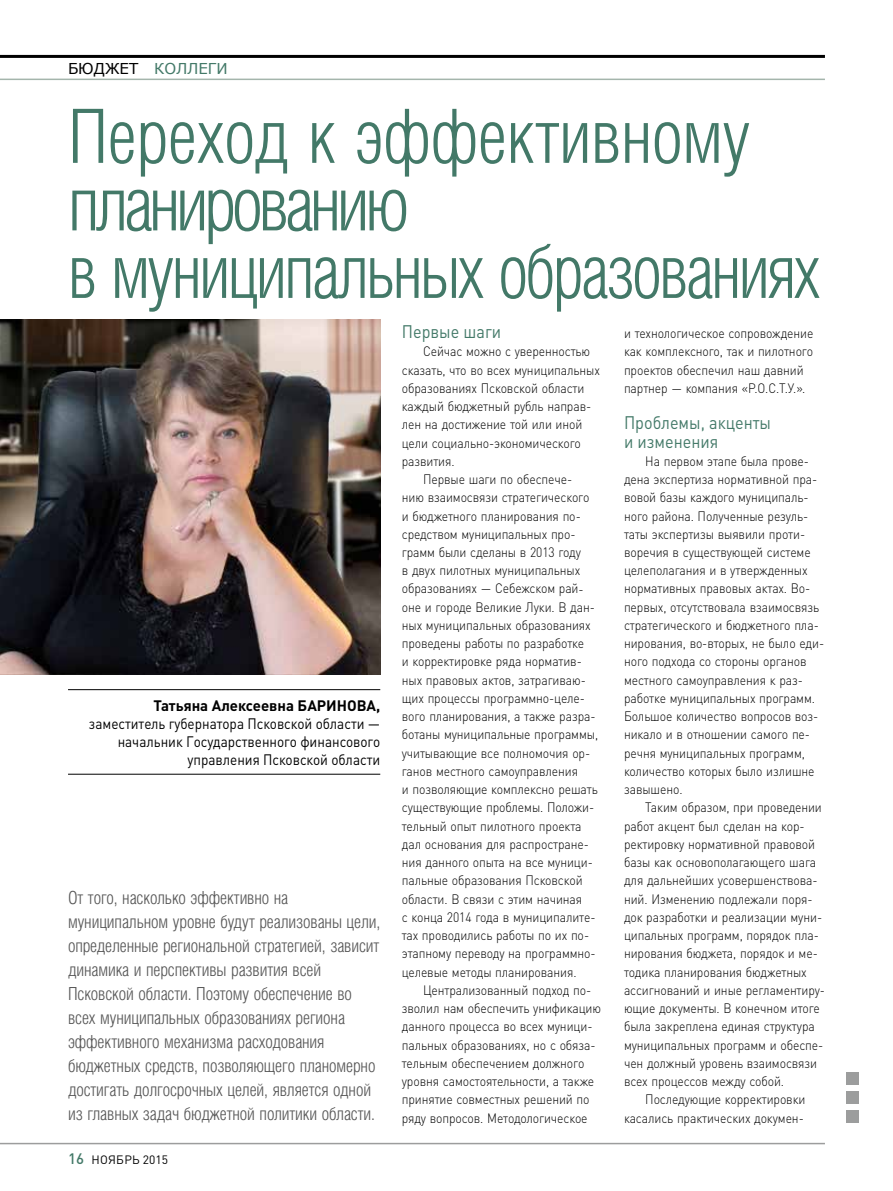
<style>
.page{position:relative;width:893px;height:1191px;background:#fff}
.page>*{position:absolute;margin:0;border:0;box-sizing:border-box;transform-origin:0 0}
.t1{font:75px/67.5px "Helios Cond Light C";letter-spacing:-.035em;color:#437968}
.t2{font:18px/24px "Helios Cond Light C";letter-spacing:-.005em;color:#565656}
.t3{font:18px/18.3px "DIN Pro";color:#437968;scale:.9 1}
.t4{font:15px/18px "DIN Pro";color:#000;text-align:right;scale:.9 1}
.t5{font:700 15px "DIN Pro";color:#000}
.t6{font:15px "MS Reference Sans Serif";color:#437968}
.t7{font:300 13.5px/18.3px "DIN Pro";letter-spacing:-.01em;color:#000;scale:.9 1}
.t8{font:12px "DIN Pro";letter-spacing:.015em;color:#000}
.s1{color:#000}
.s2{font-weight:500;font-size:15px;color:#437968}
</style>
<div class="page">
<hr style="left:0;top:55px;width:825px;height:3px;background:#000">
<hr style="left:0;top:79px;width:825px;height:1px;background:#a4b5ac">
<hr style="left:0;top:1142px;width:825px;height:2px;background:#9c9d9d">
<hr style="left:68px;top:689px;width:312px;height:1px;background:#000">
<hr style="left:68px;top:774px;width:312px;height:1px;background:#000">
<img style="left:0;top:320px;width:380px;height:354px">
<div style="left:846px;top:1071px;width:13px;height:13px;background:#9c9d9d"></div>
<div style="left:846px;top:1091px;width:13px;height:12px;background:#9c9d9d"></div>
<div style="left:846px;top:1110px;width:13px;height:13px;background:#9c9d9d"></div>
<p class="t6" style="left:68px;top:59px;width:161px"><span class="s1">БЮДЖЕТ</span> КОЛЛЕГИ</p>
<h1 class="t1" style="left:68px;top:102px;width:754px">Переход к эффективному планированию<br>в муниципальных образованиях</h1>
<p class="t5" style="left:153px;top:693px;width:228px">Татьяна Алексеевна БАРИНОВА,</p>
<p class="t4" style="left:89px;top:713px;width:325px">заместитель губернатора Псковской области — начальник Государственного финансового управления Псковской области</p>
<p class="t2" style="left:68px;top:885px;width:314px">От того, насколько эффективно на муниципальном уровне будут реализованы цели, определенные региональной стратегией, зависит динамика и перспективы развития всей Псковской области. Поэтому обеспечение во всех муниципальных образованиях региона эффективного механизма расходования бюджетных средств, позволяющего планомерно достигать долгосрочных целей, является одной из главных задач бюджетной политики области.</p>
<p class="t8" style="left:68px;top:1150px;width:101px"><span class="s2">16</span> НОЯБРЬ 2015</p>
<h2 class="t3" style="left:402px;top:320px;width:112px">Первые шаги</h2>
<p class="t7" style="left:423px;top:341px;width:187px">Сейчас можно с уверенностью</p>
<p class="t7" style="left:402px;top:359px;width:222px">сказать, что во всех муниципальных</p>
<p class="t7" style="left:402px;top:377px;width:204px">образованиях Псковской области</p>
<p class="t7" style="left:402px;top:396px;width:212px">каждый бюджетный рубль направ-</p>
<p class="t7" style="left:402px;top:414px;width:202px">лен на достижение той или иной</p>
<p class="t7" style="left:402px;top:432px;width:200px">цели социально-экономического</p>
<p class="t7" style="left:402px;top:450px;width:60px">развития.</p>
<p class="t7" style="left:423px;top:469px;width:167px">Первые шаги по обеспече-</p>
<p class="t7" style="left:402px;top:487px;width:210px">нию взаимосвязи стратегического</p>
<p class="t7" style="left:402px;top:505px;width:200px">и бюджетного планирования по-</p>
<p class="t7" style="left:402px;top:523px;width:195px">средством муниципальных про-</p>
<p class="t7" style="left:402px;top:542px;width:200px">грамм были сделаны в 2013 году</p>
<p class="t7" style="left:402px;top:560px;width:200px">в двух пилотных муниципальных</p>
<p class="t7" style="left:402px;top:578px;width:204px">образованиях — Себежском рай-</p>
<p class="t7" style="left:402px;top:596px;width:216px">оне и городе Великие Луки. В дан-</p>
<p class="t7" style="left:402px;top:615px;width:211px">ных муниципальных образованиях</p>
<p class="t7" style="left:402px;top:633px;width:204px">проведены работы по разработке</p>
<p class="t7" style="left:402px;top:651px;width:202px">и корректировке ряда норматив-</p>
<p class="t7" style="left:402px;top:669px;width:206px">ных правовых актов, затрагиваю-</p>
<p class="t7" style="left:402px;top:688px;width:205px">щих процессы программно-целе-</p>
<p class="t7" style="left:402px;top:706px;width:217px">вого планирования, а также разра-</p>
<p class="t7" style="left:402px;top:724px;width:220px">ботаны муниципальные программы,</p>
<p class="t7" style="left:402px;top:742px;width:211px">учитывающие все полномочия ор-</p>
<p class="t7" style="left:402px;top:760px;width:197px">ганов местного самоуправления</p>
<p class="t7" style="left:402px;top:779px;width:219px">и позволяющие комплексно решать</p>
<p class="t7" style="left:402px;top:797px;width:215px">существующие проблемы. Положи-</p>
<p class="t7" style="left:402px;top:815px;width:201px">тельный опыт пилотного проекта</p>
<p class="t7" style="left:402px;top:833px;width:209px">дал основания для распростране-</p>
<p class="t7" style="left:402px;top:852px;width:214px">ния данного опыта на все муници-</p>
<p class="t7" style="left:402px;top:870px;width:202px">пальные образования Псковской</p>
<p class="t7" style="left:402px;top:888px;width:202px">области. В связи с этим начиная</p>
<p class="t7" style="left:402px;top:906px;width:217px">с конца 2014 года в муниципалите-</p>
<p class="t7" style="left:402px;top:925px;width:210px">тах проводились работы по их по-</p>
<p class="t7" style="left:402px;top:943px;width:217px">этапному переводу на программно-</p>
<p class="t7" style="left:402px;top:961px;width:196px">целевые методы планирования.</p>
<p class="t7" style="left:423px;top:979px;width:188px">Централизованный подход по-</p>
<p class="t7" style="left:402px;top:998px;width:223px">зволил нам обеспечить унификацию</p>
<p class="t7" style="left:402px;top:1016px;width:213px">данного процесса во всех муници-</p>
<p class="t7" style="left:402px;top:1034px;width:217px">пальных образованиях, но с обяза-</p>
<p class="t7" style="left:402px;top:1052px;width:204px">тельным обеспечением должного</p>
<p class="t7" style="left:402px;top:1071px;width:215px">уровня самостоятельности, а также</p>
<p class="t7" style="left:402px;top:1089px;width:210px">принятие совместных решений по</p>
<p class="t7" style="left:402px;top:1107px;width:208px">ряду вопросов. Методологическое</p>
<p class="t7" style="left:624px;top:323px;width:212px">и технологическое сопровождение как комплексного, так и пилотного проектов обеспечил наш давний партнер — компания «Р.О.С.Т.У.».</p>
<h2 class="t3" style="left:624px;top:412px;width:165px">Проблемы, акценты и изменения</h2>
<p class="t7" style="left:624px;top:450px;width:224px;text-indent:21px">На первом этапе была прове&shy;дена экспертиза нормативной пра&shy;вовой базы каждого муниципаль&shy;ного района. Полученные резуль&shy;таты экспертизы выявили проти&shy;воречия в существующей системе целеполагания и в утвержденных нормативных правовых актах. Во&shy;первых, отсутствовала взаимосвязь стратегического и бюджетного пла&shy;нирования, во-вторых, не было еди&shy;ного подхода со стороны органов местного самоуправления к раз&shy;работке муниципальных программ.<br>Большое количество вопросов воз&shy;никало и в отношении самого пе&shy;речня муниципальных программ, количество которых было излишне завышено.</p>
<p class="t7" style="left:624px;top:797px;width:225px;text-indent:21px">Таким образом, при проведении работ акцент был сделан на кор&shy;ректировку нормативной правовой базы как основополагающего шага для дальнейших усовершенствова&shy;ний. Изменению подлежали поря&shy;док разработки и реализации муни&shy;ципальных программ, порядок пла&shy;нирования бюджета, порядок и ме&shy;тодика планирования бюджетных ассигнований и иные регламентиру&shy;ющие документы. В конечном итоге была закреплена единая структура муниципальных программ и обеспе&shy;чен должный уровень взаимосвязи всех процессов между собой.</p>
<p class="t7" style="left:624px;top:1089px;width:203px;text-align:right">Последующие корректировки касались практических докумен-</p>
</div>
